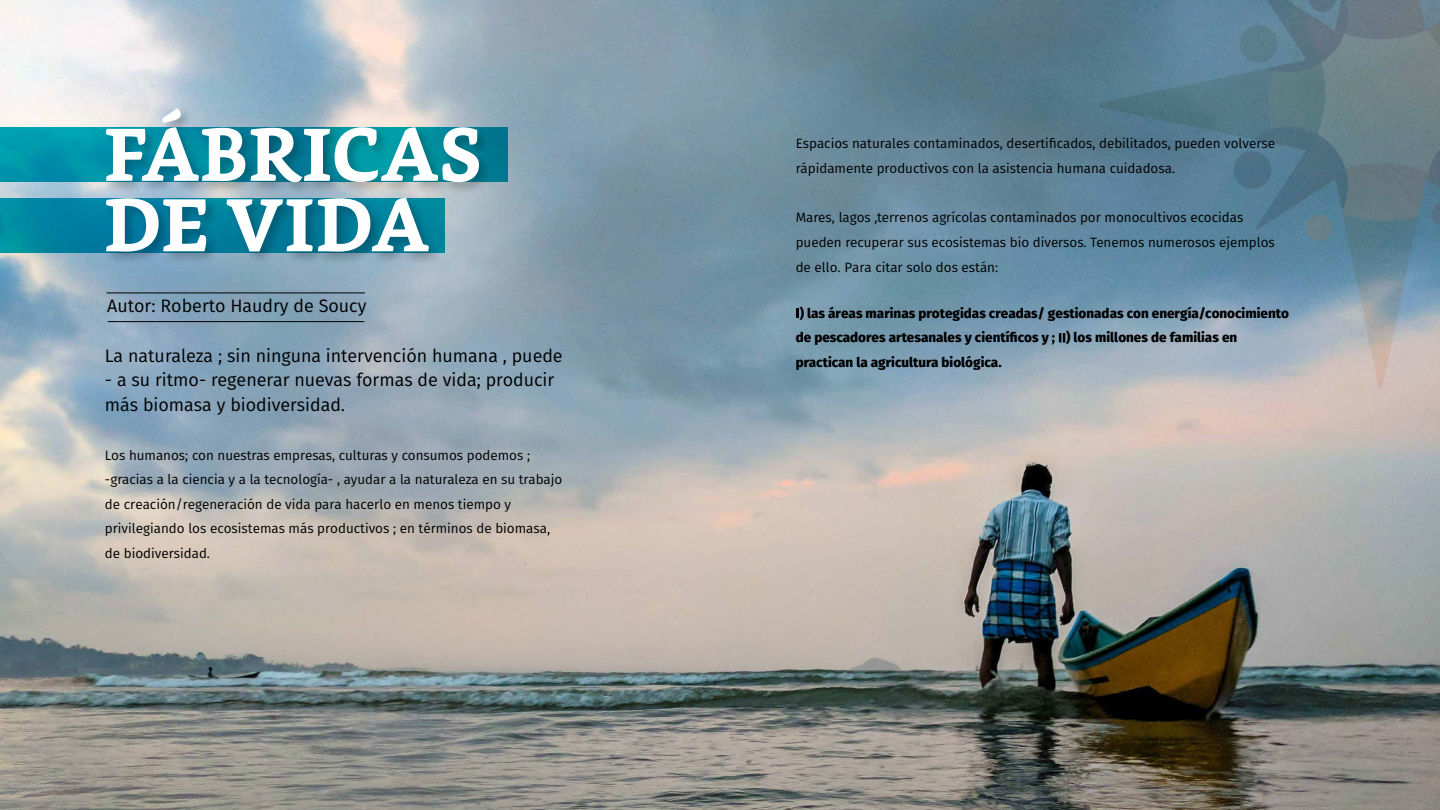
<style>
.page{position:relative;width:1440px;height:810px;background:#fff}
.page>*{position:absolute;margin:0;border:0;box-sizing:border-box;transform-origin:0 0}
.t1{font:700 75px/70.5px "Bookerly";color:#fff}
.t2{font:18px/24.5px "Fira Sans";color:#000}
.t3{font:13.5px/24.6px "Fira Sans";color:#000}
.t4{font:800 13.5px/24.6px "Fira Sans";color:#000}
</style>
<div class="page">
<img style="left:0;top:0;width:1440px;height:810px">
<svg style="left:796px;top:309px;width:3px;height:9px"></svg>
<svg style="left:1059px;top:333px;width:6px;height:9px"></svg>
<div style="left:0;top:127px;width:508px;height:55px;background:linear-gradient(to bottom,#00a3b2,#008ba7)"></div>
<svg style="left:0;top:198px;width:97px;height:55px;background:#0085a1"></svg>
<img style="left:97px;top:102px;width:504px;height:204px">
<hr style="left:108px;top:321px;width:256px;height:1px;background:#000">
<hr style="left:107px;top:293px;width:258px;height:1px;background:#000">
<svg style="left:1098px;top:0;width:132px;height:206px;background:#587e93"></svg>
<svg style="left:1230px;top:0;width:210px;height:388px;background:#788e9b"></svg>
<svg style="left:1230px;top:127px;width:118px;height:117px;background:#51788d"></svg>
<h1 class="t1" style="left:103px;top:120px;width:381px">FÁBRICAS<br>DE VIDA</h1>
<h2 class="t2" style="left:107px;top:293px;width:261px">Autor: Roberto Haudry de Soucy</h2>
<h2 class="t2" style="left:105px;top:343px;width:459px">La naturaleza ; sin ninguna intervención humana , puede</h2>
<h2 class="t2" style="left:105px;top:367px;width:451px">- a su ritmo- regenerar nuevas formas de vida; producir más biomasa y biodiversidad.</h2>
<p class="t3" style="left:105px;top:443px;width:459px">Los humanos; con nuestras empresas, culturas y consumos podemos ; -gracias a la ciencia y a la tecnología- , ayudar a la naturaleza en su trabajo de creación/regeneración de vida para hacerlo en menos tiempo y privilegiando los ecosistemas más productivos ; en términos de biomasa de biodiversidad.</p>
<p class="t3" style="left:796px;top:131px;width:481px;line-height:24.9px">Espacios naturales contaminados, desertificados, debilitados, pueden volverse rápidamente productivos con la asistencia humana cuidadosa.</p>
<p class="t3" style="left:796px;top:205px;width:481px">Mares, lagos ,terrenos agrícolas contaminados por monocultivos ecocidas pueden recuperar sus ecosistemas bio diversos. Tenemos numerosos ejemplos de ello. Para citar solo dos están:</p>
<p class="t4" style="left:796px;top:300px;width:495px">) las áreas marinas protegidas creadas/ gestionadas con energía/conocimiento de pescadores artesanales y científicos y ; ) los millones de familias en practican la agricultura biológica.</p>
</div>
